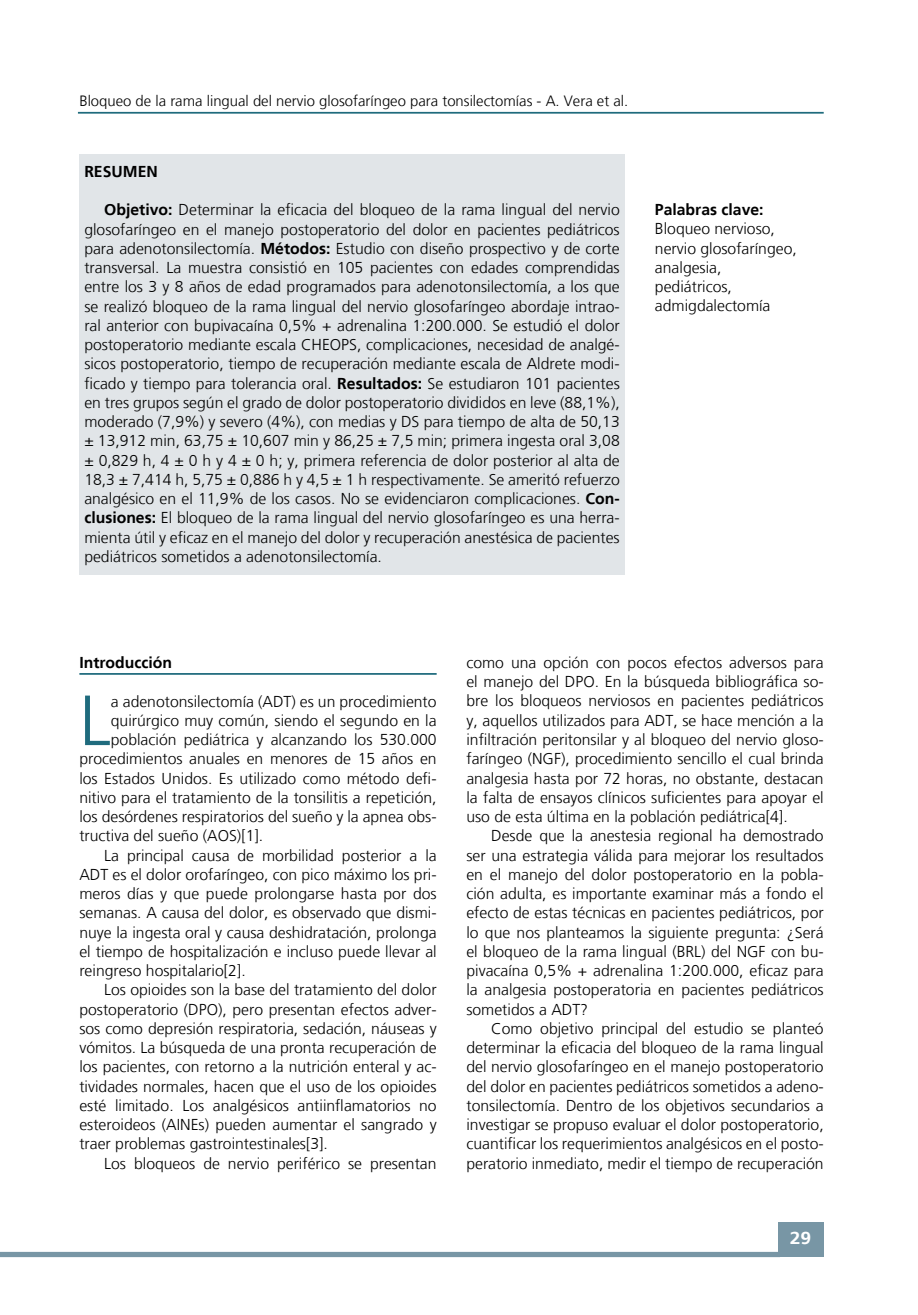
<style>
.page{position:relative;width:918px;height:1315px;background:#fff}
.page>*{position:absolute;margin:0;border:0;box-sizing:border-box;transform-origin:0 0}
.t1{font:300 70.88px "Frutiger LT";color:#1f6b7d}
.t2{font:700 17.5px "Frutiger LT";color:#fff;scale:1.1 1}
.t3{font:300 15.75px/19.2px "Frutiger LT";color:#000;text-align:justify}
.t4{font:700 15.75px "Frutiger LT";color:#000}
.t5{font:300 14.88px "Frutiger LT";color:#000}
.s1{font-weight:700}
</style>
<div class="page">
<div style="left:778px;top:1222px;width:45px;height:35px;background:#7896a5"></div>
<div style="left:0;top:1251px;width:780px;height:6px;background:#7896a5"></div>
<hr style="left:78px;top:112px;width:745px;height:2px;background:#1f6b7d">
<hr style="left:79px;top:673px;width:358px;height:2px;background:#1f6b7d">
<div style="left:79px;top:154px;width:546px;height:420px;background:#e1e5e8"></div>
<p class="t5" style="left:79px;top:92px;width:550px">Bloqueo de la rama lingual del nervio glosofaríngeo para tonsilectomías - A. Vera et al.</p>
<p class="t4" style="left:84px;top:162px;width:20px">Resu</p>
<p class="t4" style="left:123px;top:162px;width:25px">men</p>
<p class="t3" style="left:84px;top:200px;width:537px;text-indent:20px"><span class="s1">Objetivo:</span> Determinar la eficacia del bloqueo de la rama lingual del nervio glosofaríngeo en el manejo postoperatorio del dolor en pacientes pediátricos para adenotonsilectomía. <span class="s1">Métodos:</span> Estudio con diseño prospectivo y de corte transversal. La muestra consistió en 105 pacientes con edades comprendidas entre los 3 y 8 años de edad programados para adenotonsilectomía, a los que se realizó bloqueo de la rama lingual del nervio glosofaríngeo abordaje intrao&shy;ral anterior con bupivacaína 0,5% + adrenalina 1:200.000. Se estudió el dolor postoperatorio mediante escala CHEOPS, complicaciones, necesidad de analgé&shy;sicos postoperatorio, tiempo de recuperación mediante escala de Aldrete modi&shy;ficado y tiempo para tolerancia oral. <span class="s1">Resultados:</span> Se estudiaron 101 pacientes en tres grupos según el grado de dolor postoperatorio divididos en leve (88,1%), moderado (7,9%) y severo (4%), con medias y DS para tiempo de alta de 50,13 ± 13,912 min, 63,75 ± 10,607 min y 86,25 ± 7,5 min; primera ingesta oral 3,08 ± 0,829 h, 4 ± 0 h y 4 ± 0 h; y, primera referencia de dolor posterior al alta de 18,3 ± 7,414 h, 5,75 ± 0,886 h y 4,5 ± 1 h respectivamente. Se ameritó refuerzo analgésico en el 11,9% de los casos. No se evidenciaron complicaciones. <span class="s1">Con&shy;clusiones:</span> El bloqueo de la rama lingual del nervio glosofaríngeo es una herra&shy;mienta útil y eficaz en el manejo del dolor y recuperación anestésica de pacientes pediátricos sometidos a adenotonsilectomía.</p>
<p class="t4" style="left:655px;top:200px;width:110px">Palabras clave:</p>
<p class="t3" style="left:655px;top:220px;width:143px;text-align:left">Bloqueo nervioso, nervio glosofaríngeo, analgesia, pediátricos, admigdalectomía</p>
<p class="t4" style="left:79px;top:653px;width:94px">Introducción</p>
<h1 class="t1" style="left:79px;top:680px;width:33px">L</h1>
<p class="t3" style="left:111px;top:692px;width:327px">a adenotonsilectomía (ADT) es un procedimiento</p>
<p class="t3" style="left:111px;top:711px;width:327px">quirúrgico muy común, siendo el segundo en la</p>
<p class="t3" style="left:111px;top:730px;width:327px">población pediátrica y alcanzando los 530.000</p>
<p class="t3" style="left:79px;top:749px;width:359px">procedimientos anuales en menores de 15 años en</p>
<p class="t3" style="left:79px;top:769px;width:359px">los Estados Unidos. Es utilizado como método defi-</p>
<p class="t3" style="left:79px;top:788px;width:359px">nitivo para el tratamiento de la tonsilitis a repetición,</p>
<p class="t3" style="left:79px;top:807px;width:359px">los desórdenes respiratorios del sueño y la apnea obs-</p>
<p class="t3" style="left:79px;top:826px;width:185px">tructiva del sueño (AOS)[1].</p>
<p class="t3" style="left:104px;top:845px;width:334px">La principal causa de morbilidad posterior a la</p>
<p class="t3" style="left:79px;top:865px;width:359px">ADT es el dolor orofaríngeo, con pico máximo los pri-</p>
<p class="t3" style="left:79px;top:884px;width:359px">meros días y que puede prolongarse hasta por dos</p>
<p class="t3" style="left:79px;top:903px;width:359px">semanas. A causa del dolor, es observado que dismi-</p>
<p class="t3" style="left:79px;top:922px;width:359px">nuye la ingesta oral y causa deshidratación, prolonga</p>
<p class="t3" style="left:79px;top:942px;width:359px">el tiempo de hospitalización e incluso puede llevar al</p>
<p class="t3" style="left:79px;top:961px;width:168px">reingreso hospitalario[2].</p>
<p class="t3" style="left:104px;top:980px;width:334px">Los opioides son la base del tratamiento del dolor</p>
<p class="t3" style="left:79px;top:999px;width:359px">postoperatorio (DPO), pero presentan efectos adver-</p>
<p class="t3" style="left:79px;top:1019px;width:359px">sos como depresión respiratoria, sedación, náuseas y</p>
<p class="t3" style="left:79px;top:1038px;width:359px">vómitos. La búsqueda de una pronta recuperación de</p>
<p class="t3" style="left:79px;top:1057px;width:359px">los pacientes, con retorno a la nutrición enteral y ac-</p>
<p class="t3" style="left:79px;top:1076px;width:359px">tividades normales, hacen que el uso de los opioides</p>
<p class="t3" style="left:79px;top:1096px;width:359px">esté limitado. Los analgésicos antiinflamatorios no</p>
<p class="t3" style="left:79px;top:1115px;width:359px">esteroideos (AINEs) pueden aumentar el sangrado y</p>
<p class="t3" style="left:79px;top:1134px;width:250px">traer problemas gastrointestinales[3].</p>
<p class="t3" style="left:104px;top:1153px;width:334px">Los bloqueos de nervio periférico se presentan</p>
<p class="t3" style="left:466px;top:653px;width:359px">como una opción con pocos efectos adversos para el manejo del DPO. En la búsqueda bibliográfica so&shy;bre los bloqueos nerviosos en pacientes pediátricos y, aquellos utilizados para ADT, se hace mención a la infiltración peritonsilar y al bloqueo del nervio gloso&shy;faríngeo (NGF), procedimiento sencillo el cual brinda analgesia hasta por 72 horas, no obstante, destacan la falta de ensayos clínicos suficientes para apoyar el uso de esta última en la población pediátrica[4].</p>
<p class="t3" style="left:466px;top:826px;width:359px;text-indent:25px">Desde que la anestesia regional ha demostrado ser una estrategia válida para mejorar los resultados en el manejo del dolor postoperatorio en la pobla&shy;ción adulta, es importante examinar más a fondo el efecto de estas técnicas en pacientes pediátricos, por lo que nos planteamos la siguiente pregunta: ¿Será el bloqueo de la rama lingual (BRL) del NGF con bu&shy;pivacaína 0,5% + adrenalina 1:200.000, eficaz para la analgesia postoperatoria en pacientes pediátricos sometidos a ADT?</p>
<p class="t3" style="left:466px;top:1019px;width:359px;text-indent:25px">Como objetivo principal del estudio se planteó determinar la eficacia del bloqueo de la rama lingual del nervio glosofaríngeo en el manejo postoperatorio del dolor en pacientes pediátricos sometidos a adeno&shy;tonsilectomía. Dentro de los objetivos secundarios a investigar se propuso evaluar el dolor postoperatorio, cuantificar los requerimientos analgésicos en el posto&shy;peratorio inmediato, medir el tiempo de recuperación</p>
<p class="t2" style="left:790px;top:1227px;width:21px">29</p>
</div>
